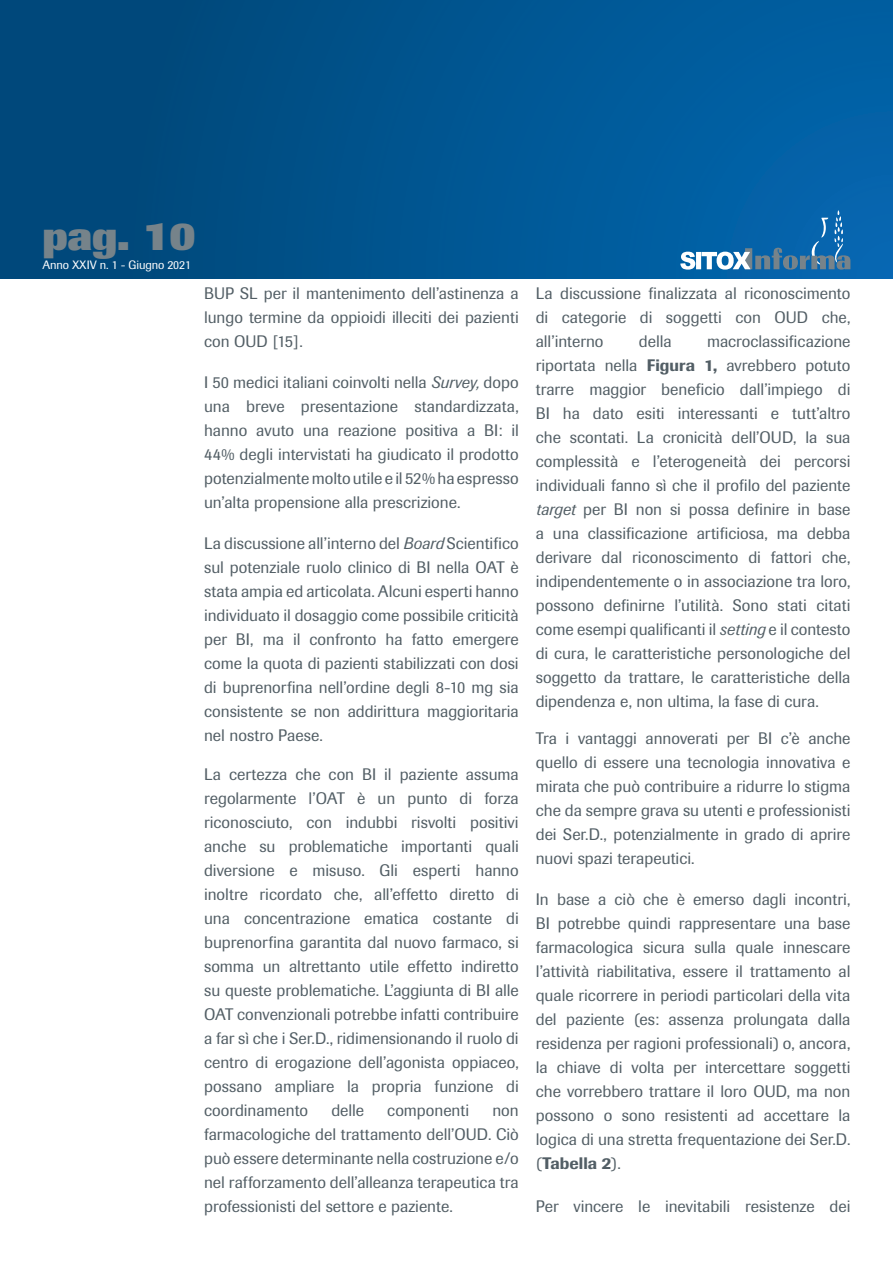
<style>
.page{position:relative;width:893px;height:1263px;background:#fff}
.page>*{position:absolute;margin:0;border:0;box-sizing:border-box;transform-origin:0 0}
.t1{font:800 40.5px "Imago";color:#76838a}
.Normale{font:16.5px/24px "Imago";color:#525e65;text-align:justify}
.t2{font:12px "Imago";letter-spacing:-.01em;color:#fff}
.s1{font-style:italic}
.s2{font-weight:500}
</style>
<div class="page">
<div style="left:0;top:0;width:893px;height:278px;background:linear-gradient(to right,#004575,#0164ab)"></div>
<svg style="left:680px;top:210px;width:170px;height:60px;background:#2774ad"></svg>
<h1 class="t1" style="left:43px;top:212px;width:155px">pag. 10</h1>
<p class="t2" style="left:43px;top:258px;width:150px">Anno XXIV n. 1 - Giugno 2021</p>
<p class="Normale" style="left:204px;top:281px;width:316px">BUP SL per il mantenimento dell’astinenza a lungo termine da oppioidi illeciti dei pazienti con OUD [15].</p>
<p class="Normale" style="left:204px;top:370px;width:316px">I 50 medici italiani coinvolti nella <span class="s1">Survey,</span> dopo una breve presentazione standardizzata, hanno avuto una reazione positiva a BI: il 44% degli intervistati ha giudicato il prodotto potenzialmente molto utile e il 52% ha espresso un’alta propensione alla prescrizione.</p>
<p class="Normale" style="left:204px;top:531px;width:316px">La discussione all’interno del <span class="s1">Board</span> Scientifico sul potenziale ruolo clinico di BI nella OAT è stata ampia ed articolata. Alcuni esperti hanno individuato il dosaggio come possibile criticità per BI, ma il confronto ha fatto emergere come la quota di pazienti stabilizzati con dosi di buprenorfina nell’ordine degli 8-10 mg sia consistente se non addirittura maggioritaria nel nostro Paese.</p>
<p class="Normale" style="left:204px;top:762px;width:316px">La certezza che con BI il paziente assuma regolarmente l’OAT è un punto di forza riconosciuto, con indubbi risvolti positivi anche su problematiche importanti quali diversione e misuso. Gli esperti hanno inoltre ricordato che, all’effetto diretto di una concentrazione ematica costante di buprenorfina garantita dal nuovo farmaco, si somma un altrettanto utile effetto indiretto su queste problematiche. L’aggiunta di BI alle OAT convenzionali potrebbe infatti contribuire a far sì che i Ser.D., ridimensionando il ruolo di centro di erogazione dell’agonista oppiaceo, possano ampliare la propria funzione di coordinamento</p>
<p class="Normale" style="left:331px;top:1098px;width:34px">delle</p>
<p class="Normale" style="left:387px;top:1098px;width:83px">componenti</p>
<p class="Normale" style="left:204px;top:1098px;width:316px;text-indent:288px">non farmacologiche del trattamento dell’OUD. Ciò può essere determinante nella costruzione e/o nel rafforzamento dell’alleanza terapeutica tra professionisti del settore e paziente.</p>
<p class="Normale" style="left:536px;top:281px;width:316px">La discussione finalizzata al riconoscimento di categorie di soggetti con OUD che, all’interno</p>
<p class="Normale" style="left:536px;top:329px;width:316px;text-indent:171px">macroclassificazione riportata nella <span class="s2">Figura 1,</span> avrebbero potuto trarre maggior beneficio dall’impiego di BI ha dato esiti interessanti e tutt’altro che scontati. La cronicità dell’OUD, la sua complessità e l’eterogeneità dei percorsi individuali fanno sì che il profilo del paziente <span class="s1">target</span> per BI non si possa definire in base a una classificazione artificiosa, ma debba derivare dal riconoscimento di fattori che, indipendentemente o in associazione tra loro, possono definirne l’utilità. Sono stati citati come esempi qualificanti il <span class="s1">setting</span> e il contesto di cura, le caratteristiche personologiche del soggetto da trattare, le caratteristiche della dipendenza e, non ultima, la fase di cura.</p>
<p class="Normale" style="left:536px;top:726px;width:316px">Tra i vantaggi annoverati per BI c’è anche quello di essere una tecnologia innovativa e mirata che può contribuire a ridurre lo stigma che da sempre grava su utenti e professionisti dei Ser.D., potenzialmente in grado di aprire nuovi spazi terapeutici.</p>
<p class="Normale" style="left:536px;top:887px;width:316px">In base a ciò che è emerso dagli incontri, BI potrebbe quindi rappresentare una base farmacologica sicura sulla quale innescare l’attività riabilitativa, essere il trattamento al quale ricorrere in periodi particolari della vita del paziente (es: assenza prolungata dalla residenza per ragioni professionali) o, ancora, la chiave di volta per intercettare soggetti che vorrebbero trattare il loro OUD, ma non possono o sono resistenti ad accettare la logica di una stretta frequentazione dei Ser.D. (<span class="s2">Tabella 2</span>).</p>
<p class="Normale" style="left:536px;top:1194px;width:316px">Per vincere le inevitabili resistenze dei</p>
<p class="Normale" style="left:639px;top:329px;width:34px">della</p>
</div>
